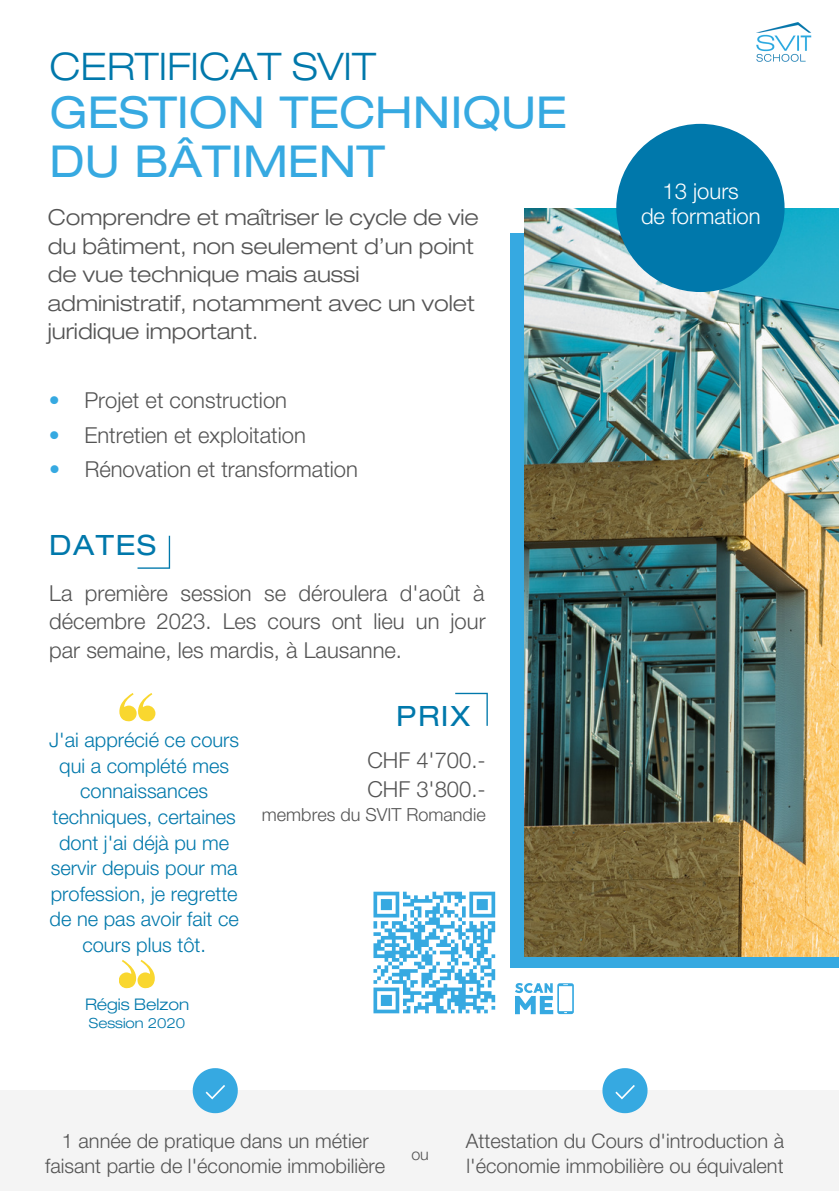
<style>
.page{position:relative;width:839px;height:1191px;background:#fff}
.page>*{position:absolute;margin:0;border:0;box-sizing:border-box;transform-origin:0 0}
.t1{font:expanded 44px/49.6px "Helvetica Neue LT Std";color:#36a9e1}
.t2{font:300 expanded 38px "Helvetica Neue LT Std";color:#0078ab}
.t3{font:expanded 28px "Helvetica Neue LT Std";letter-spacing:.06em;color:#0078ab}
.t4{font:300 22px/28.6px "Helvetica Neue LT Std";color:#545454}
.t5{font:300 expanded 22px/28.6px "Helvetica Neue LT Std";color:#545454}
.t6{font:300 22px/25.6px "Helvetica Neue LT Std";color:#fff;text-align:center}
.t7{font:300 20px/25.6px "Helvetica Neue LT Std";color:#0078ab;text-align:center}
.t8{font:300 20px/25.6px "Helvetica Neue LT Std";color:#545454;text-align:center}
.t9{font:300 18px "Helvetica Neue LT Std";color:#545454}
.t10{font:300 expanded 16px "Helvetica Neue LT Std";color:#0078ab}
.t11{font:300 16px "Helvetica Neue LT Std";color:#545454}
.t12{font:300 expanded 14px "Helvetica Neue LT Std";color:#0078ab}
.s1{color:#36a9e1}
</style>
<div class="page">
<div style="left:0;top:1091px;width:838px;height:100px;background:#f4f4f4"></div>
<div style="left:510px;top:233px;width:328px;height:734px;background:#36a9e1"></div>
<img style="left:524px;top:208px;width:314px;height:748px">
<img style="left:756px;top:22px;width:56px;height:40px">
<svg style="left:193px;top:1068px;width:45px;height:45px"></svg>
<svg style="left:602px;top:1068px;width:45px;height:45px"></svg>
<div style="left:616px;top:124px;width:168px;height:168px;background:#0078ab;border-radius:50%"></div>
<svg style="left:515px;top:983px;width:58px;height:31px"></svg>
<svg style="left:373px;top:892px;width:122px;height:121px"></svg>
<svg style="left:455px;top:693px;width:33px;height:33px"></svg>
<svg style="left:137px;top:536px;width:33px;height:33px"></svg>
<svg style="left:119px;top:693px;width:36px;height:28px"></svg>
<svg style="left:119px;top:960px;width:36px;height:28px"></svg>
<h2 class="t2" style="left:50px;top:52px;width:328px">CERTIFICAT SVIT</h2>
<h1 class="t1" style="left:50px;top:93px;width:519px">GESTION TECHNIQUE<br>DU BÂTIMENT</h1>
<p class="t5" style="left:48px;top:206px;width:432px">Comprendre et maîtriser le cycle de vie du bâtiment, non seulement d’un point de vue technique mais aussi administratif, notamment avec un volet juridique important.</p>
<p class="t4" style="left:49px;top:389px;width:240px"><span class="s1">•</span> Projet et construction</p>
<p class="t4" style="left:49px;top:424px;width:258px"><span class="s1">•</span> Entretien et exploitation</p>
<p class="t4" style="left:49px;top:458px;width:310px"><span class="s1">•</span> Rénovation et transformation</p>
<p class="t3" style="left:49px;top:535px;width:108px">DATES</p>
<p class="t4" style="left:49px;top:582px;width:438px;text-align:justify">La première session se déroulera d'août à décembre 2023. Les cours ont lieu un jour par semaine, les mardis, à Lausanne.</p>
<p class="t7" style="left:49px;top:730px;width:191px">J'ai apprécié ce cours qui a complété mes connaissances techniques, certaines dont j'ai déjà pu me servir depuis pour ma profession, je regrette de ne pas avoir fait ce cours plus tôt.</p>
<p class="t10" style="left:85px;top:999px;width:106px">Régis Belzon</p>
<p class="t12" style="left:89px;top:1018px;width:98px">Session 2020</p>
<p class="t3" style="left:396px;top:706px;width:76px">PRIX</p>
<p class="t4" style="left:367px;top:749px;width:120px">CHF 4'700.-<br>CHF 3'800.-</p>
<p class="t9" style="left:262px;top:808px;width:225px">membres du SVIT Romandie</p>
<p class="t6" style="left:641px;top:181px;width:121px">13 jours<br>de formation</p>
<p class="t8" style="left:45px;top:1131px;width:341px">1 année de pratique dans un métier faisant partie de l'économie immobilière</p>
<p class="t8" style="left:466px;top:1131px;width:320px;text-align:left">Attestation du Cours d'introduction à l'économie immobilière ou équivalent</p>
<p class="t11" style="left:411px;top:1149px;width:19px">ou</p>
</div>
